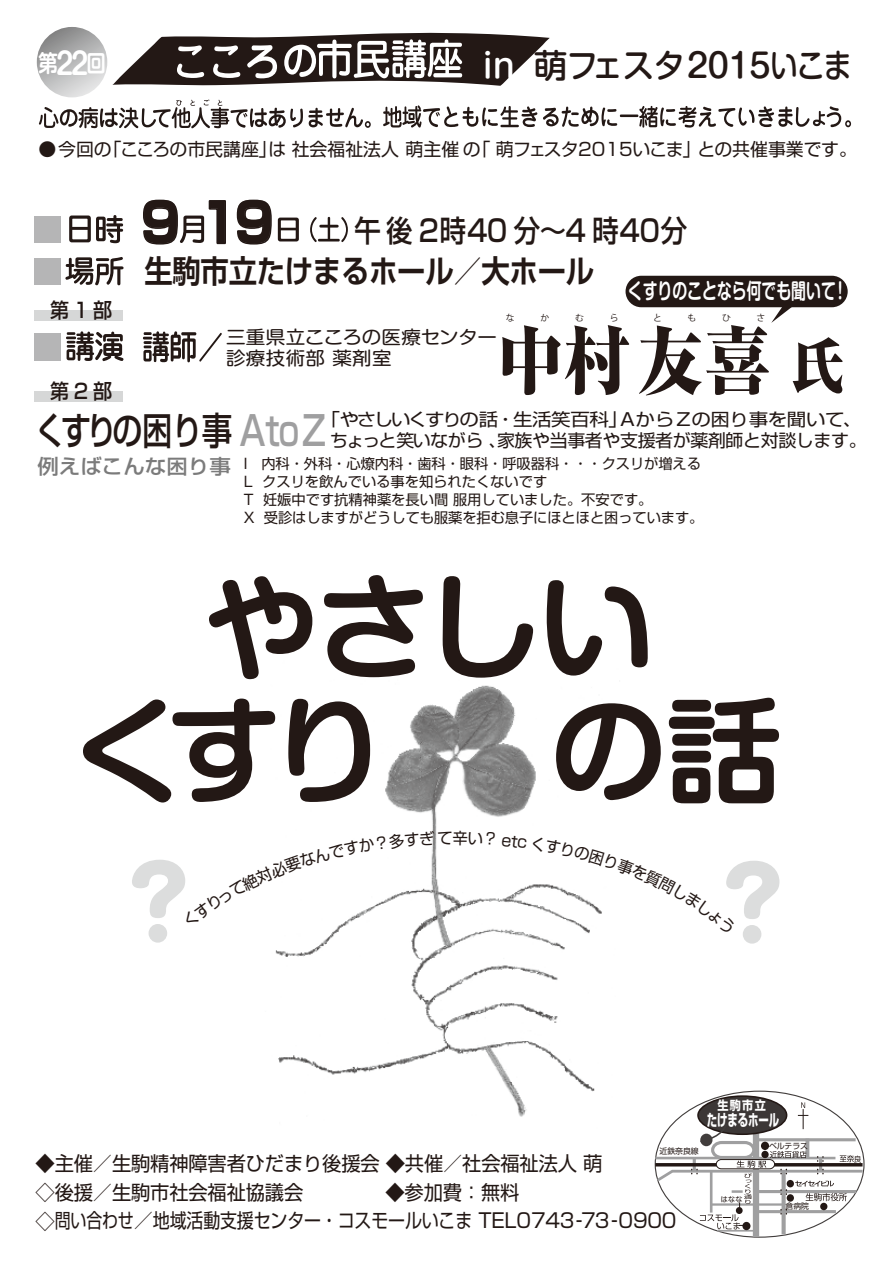
<style>
.page{position:relative;width:893px;height:1263px;background:#fff}
.page>*{position:absolute;margin:0;border:0;box-sizing:border-box;transform-origin:0 0}
.t1{font:700 115.5px/123.4px "Shin M Go Pro De";letter-spacing:-.035em;color:#231815}
.t2{font:800 expanded 73.95px "Ryumin Pro";color:#231815;scale:.9 1}
.t3{font:700 54px "Shin Go Pro";color:#231815;scale:.9 1}
.t4{font:500 38.25px "Shin Go Pro";letter-spacing:-.09em;color:#231815;scale:.8 1}
.t5{font:500 33px "Shin M Go Pro";letter-spacing:-.01em;color:#231815}
.t6{font:700 31.5px "Shin Go Pro De";letter-spacing:-.01em;color:#231815;scale:.9 1}
.t7{font:500 30px "Shin Go Pro";letter-spacing:.04em;color:#231815;scale:.88 1}
.t8{font:700 23.4px "Shin M Go Pro De";color:#fff;scale:.83 1}
.t9{font:700 21.6px "Shin M Go Pro De";color:#fff;scale:.69 1}
.t10{font:500 20.7px "Shin Go Pro";letter-spacing:.25em;color:#231815;scale:.92 1}
.t11{font:500 20.25px "Shin Go Pro";color:#7b7b7b;scale:1.06 1}
.t12{font:19.95px/28.5px "Shin Go Pro";letter-spacing:-.01em;color:#231815}
.t13{font:18.3px/21px "Shin M Go Pro";letter-spacing:.02em;color:#231815;scale:1.06 1}
.t14{font:17.85px "Shin Go Pro";color:#231815}
.t15{font:17.55px "Shin Go Pro";letter-spacing:-.02em;color:#231815}
.t16{font:17.55px "Shin Go Pro";letter-spacing:-.02em;color:#231815;scale:1.11 1}
.t17{font:700 16.05px "Shin Go Pro";letter-spacing:-.01em;color:#fff;scale:.65 1}
.t18{font:14.25px/18px "Shin Go Pro";letter-spacing:-.005em;color:#231815}
.t19{font:700 12.3px "Shin Go Pro";color:#fff;scale:.9 1}
.t20{font:8.85px "Koz Go Pro";color:#231815}
.t21{font:7.8px "Shin Go Pro";letter-spacing:-.01em;color:#231815}
.t22{font:7.2px "Shin M Go Pro";color:#231815}
.s1{font-size:30px}
.s2{color:#fff}
.s3{font-size:60.15px}
.s4{font-size:40.5px;color:#9f9fa0}
</style>
<div class="page">
<img style="left:275px;top:685px;width:320px;height:432px">
<svg style="left:37px;top:27px;width:70px;height:70px;background:#b5b6b6"></svg>
<svg style="left:383px;top:105px;width:154px;height:23px"></svg>
<svg style="left:543px;top:106px;width:308px;height:22px"></svg>
<svg style="left:39px;top:99px;width:332px;height:29px"></svg>
<div style="left:34px;top:310px;width:89px;height:11px;background:#d6d7d7"></div>
<div style="left:34px;top:391px;width:89px;height:11px;background:#d6d7d7"></div>
<svg style="left:655px;top:1091px;width:209px;height:146px"></svg>
<div style="left:781px;top:1170px;width:5px;height:64px;background:#9f9fa0"></div>
<div style="left:753px;top:1164px;width:6px;height:73px;background:#9f9fa0"></div>
<hr style="left:717px;top:1230px;width:39px;height:1px;background:#9f9fa0">
<svg style="left:698px;top:1096px;width:89px;height:38px"></svg>
<div style="left:697px;top:1095px;width:90px;height:40px;border:2px solid #231815;border-radius:50%"></div>
<svg style="left:654px;top:1102px;width:211px;height:127px"></svg>
<div style="left:34px;top:216px;width:27px;height:26px;background:#b5b5b6"></div>
<svg style="left:69px;top:215px;width:54px;height:28px"></svg>
<svg style="left:278px;top:218px;width:21px;height:23px"></svg>
<svg style="left:310px;top:217px;width:38px;height:25px"></svg>
<div style="left:34px;top:258px;width:27px;height:27px;background:#b5b5b6"></div>
<svg style="left:65px;top:257px;width:59px;height:28px"></svg>
<div style="left:34px;top:333px;width:27px;height:27px;background:#b5b5b6"></div>
<svg style="left:66px;top:331px;width:57px;height:30px"></svg>
<svg style="left:143px;top:199px;width:83px;height:46px"></svg>
<svg style="left:236px;top:199px;width:36px;height:46px"></svg>
<svg style="left:143px;top:331px;width:79px;height:31px"></svg>
<svg style="left:112px;top:32px;width:438px;height:54px"></svg>
<div style="left:626px;top:276px;width:222px;height:31px;background:#231815;border-radius:16px"></div>
<svg style="left:771px;top:307px;width:22px;height:16px"></svg>
<svg style="left:132px;top:830px;width:363px;height:113px"></svg>
<svg style="left:502px;top:835px;width:277px;height:109px"></svg>
<h3 class="t8" style="left:38px;top:45px;width:83px">第<span class="s1">22</span>回</h3>
<h3 class="t5" style="left:483px;top:38px;width:370px"><span class="s2">in</span> 萌フェスタ2015いこま</h3>
<p class="t14" style="left:38px;top:134px;width:820px">●今回の「こころの市民講座」は 社会福祉法人 萌主催の「萌フェスタ2015いこま」との共催事業です。</p>
<h3 class="t10" style="left:50px;top:294px;width:69px">第1部</h3>
<h3 class="t10" style="left:50px;top:374px;width:69px">第2部</h3>
<h3 class="t3" style="left:141px;top:180px;width:150px">9 19</h3>
<h3 class="t7" style="left:355px;top:205px;width:379px">午後 2時40 分～4 時40分</h3>
<h3 class="t6" style="left:144px;top:245px;width:501px">生駒市立たけまるホール／大ホール</h3>
<h3 class="t9" style="left:628px;top:274px;width:320px">くすりのことなら何でも聞いて！</h3>
<p class="t20" style="left:506px;top:312px;width:10px">な</p>
<p class="t20" style="left:541px;top:312px;width:10px">か</p>
<p class="t20" style="left:575px;top:312px;width:10px">む</p>
<p class="t20" style="left:610px;top:312px;width:10px">ら</p>
<p class="t20" style="left:653px;top:312px;width:10px">と</p>
<p class="t20" style="left:688px;top:312px;width:10px">も</p>
<p class="t20" style="left:722px;top:312px;width:10px">ひ</p>
<p class="t20" style="left:757px;top:312px;width:10px">さ</p>
<h2 class="t2" style="left:497px;top:302px;width:388px">中村友喜<span class="s3">氏</span></h2>
<p class="t13" style="left:226px;top:324px;width:257px">三重県立こころの医療センター診療技術部 薬剤室</p>
<p class="t16" style="left:320px;top:405px;width:490px">「やさしいくすりの話・生活笑百科」AからZの困り事を聞いて、</p>
<h3 class="t4" style="left:35px;top:399px;width:365px">くすりの困り事 <span class="s4">AtoZ</span></h3>
<p class="t15" style="left:330px;top:426px;width:538px">ちょっと笑いながら、家族や当事者や支援者が薬剤師と対談します。</p>
<h3 class="t11" style="left:37px;top:450px;width:184px">例えばこんな困り事</h3>
<p class="t18" style="left:244px;top:453px;width:461px">I 内科・外科・心燎内科・歯科・眼科・呼吸器科・・・クスリが増えるL クスリを飲んでいる事を知られたくないです<br>T 妊娠中です抗精神薬を長い間 服用していました。不安です。<br>X 受診はしますがどうしても服薬を拒む息子にほとほと困っています。</p>
<h1 class="t1" style="left:72px;top:552px;width:584px;text-indent:131px">やさしいくすり</h1>
<h1 class="t1" style="left:551px;top:675px;width:232px">の話</h1>
<p class="t21" style="left:660px;top:1144px;width:41px">近鉄奈良線</p>
<h3 class="t12" style="left:36px;top:1147px;width:642px">◆主催／生駒精神障害者ひだまり後援会 ◆共催／社会福祉法人 萌<br>◇後援／生駒市社会福祉協議会　　　 ◆参加費：無料<br>◇問い合わせ／地域活動支援センター・コスモールいこま TEL0743-73-0900</h3>
<p class="t19" style="left:718px;top:1096px;width:55px">生駒市立</p>
<p class="t17" style="left:707px;top:1107px;width:113px">たけまるホール</p>
<p class="t22" style="left:721px;top:1194px;width:23px">はなな</p>
<p class="t21" style="left:769px;top:1140px;width:41px">ベルテラス</p>
<p class="t21" style="left:786px;top:1200px;width:25px">倉病院</p>
</div>
